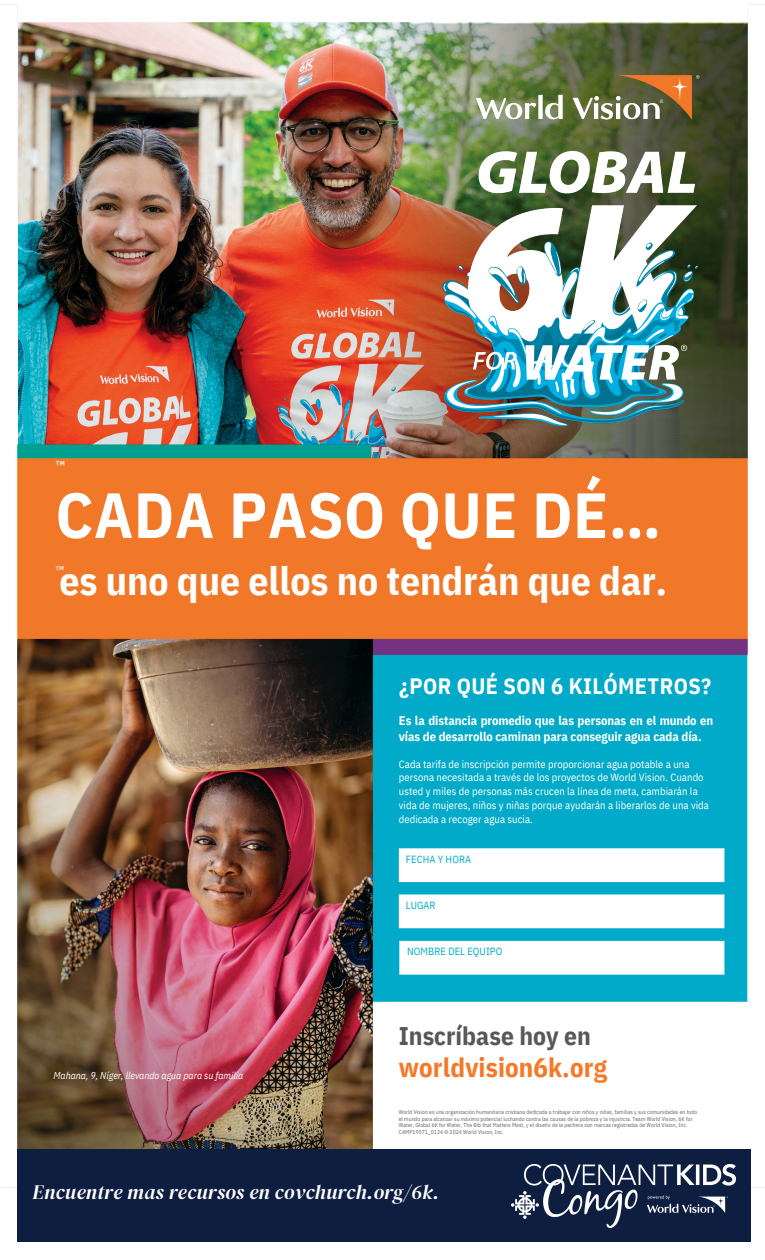
<style>
.page{position:relative;width:765px;height:1260px;background:#fff}
.page>*{position:absolute;margin:0;border:0;box-sizing:border-box;transform-origin:0 0}
.t1{font:700 63.75px "IBM Plex Sans Cond";letter-spacing:.01em;color:#fff}
.t2{font:700 39.62px "IBM Plex Sans Cond";color:#fff}
.t3{font:700 26.75px "IBM Plex Sans Cond";letter-spacing:.005em;color:#f47928}
.t4{font:700 25.5px "IBM Plex Sans Cond";color:#58585a}
.t5{font:700 22.25px "IBM Plex Sans Cond";letter-spacing:.02em;color:#fff}
.t6{font:italic 20.25px "DM Serif Display";letter-spacing:.01em;color:#fff}
.t7{font:17.12px "IBM Plex Sans Cond";color:#fff}
.t8{font:15.5px "IBM Plex Sans Cond";color:#fff}
.t9{font:700 12.5px/16px "IBM Plex Sans Cond";letter-spacing:-.005em;color:#fff}
.t10{font:10.62px/13.8px "IBM Plex Sans Cond";letter-spacing:.005em;color:#fff}
.t11{font:10.38px "IBM Plex Sans Cond";letter-spacing:.005em;color:#00adcb}
.t12{font:italic 9.88px "IBM Plex Sans Cond";letter-spacing:-.005em;color:#fff}
.t13{font:5.62px/6.5px "IBM Plex Sans Cond";letter-spacing:.005em;color:#666766}
</style>
<div class="page">
<img style="left:0;top:4px;width:765px;height:1184px">
<div style="left:17px;top:1149px;width:734px;height:92px;background:#0d1e41"></div>
<img style="left:525px;top:1165px;width:211px;height:63px">
<img style="left:511px;top:1191px;width:27px;height:27px">
<p class="t7" style="left:56px;top:455px;width:12px">™</p>
<p class="t1" style="left:56px;top:473px;width:607px">CADA PASO QUE DÉ…</p>
<p class="t8" style="left:56px;top:561px;width:11px">™</p>
<p class="t2" style="left:59px;top:554px;width:609px">es uno que ellos no tendrán que dar.</p>
<h1 class="t5" style="left:399px;top:671px;width:314px">¿POR QUÉ SON 6 KILÓMETROS?</h1>
<h2 class="t9" style="left:399px;top:712px;width:316px">Es la distancia promedio que las personas en el mundo en vías de desarrollo caminan para conseguir agua cada día.</h2>
<p class="t10" style="left:399px;top:757px;width:312px">Cada tarifa de inscripción permite proporcionar agua potable a una persona necesitada a través de los proyectos de World Vision. Cuando usted y miles de personas más crucen la línea de meta, cambiarán la vida de mujeres, niños y niñas porque ayudarán a liberarlos de una vida dedicada a recoger agua sucia.</p>
<p class="t11" style="left:406px;top:852px;width:67px">FECHA Y HORA</p>
<p class="t11" style="left:406px;top:899px;width:31px">LUGAR</p>
<h4 class="t11" style="left:407px;top:945px;width:97px">NOMBRE DEL EQUIPO</h4>
<p class="t12" style="left:54px;top:1069px;width:191px">Mahana, 9, Níger, llevando agua para su familia</p>
<p class="t4" style="left:399px;top:1019px;width:193px">Inscríbase hoy en</p>
<p class="t3" style="left:399px;top:1050px;width:210px">worldvision6k.org</p>
<h6 class="t13" style="left:399px;top:1109px;width:300px">World Vision es una organización humanitaria cristiana dedicada a trabajar con niños y niñas, familias y sus comunidades en todo el mundo para alcanzar su máximo potencial luchando contra las causas de la pobreza y la injusticia. Team World Vision, 6K for Water, Global 6K for Water, The Bib that Matters Most, y el diseño de la pechera son marcas registradas de World Vision, Inc.<br>CAMP19571_0124 © 2024 World Vision, Inc.</h6>
<p class="t6" style="left:33px;top:1178px;width:408px">Encuentre mas recursos en covchurch.org/6k.</p>
</div>
